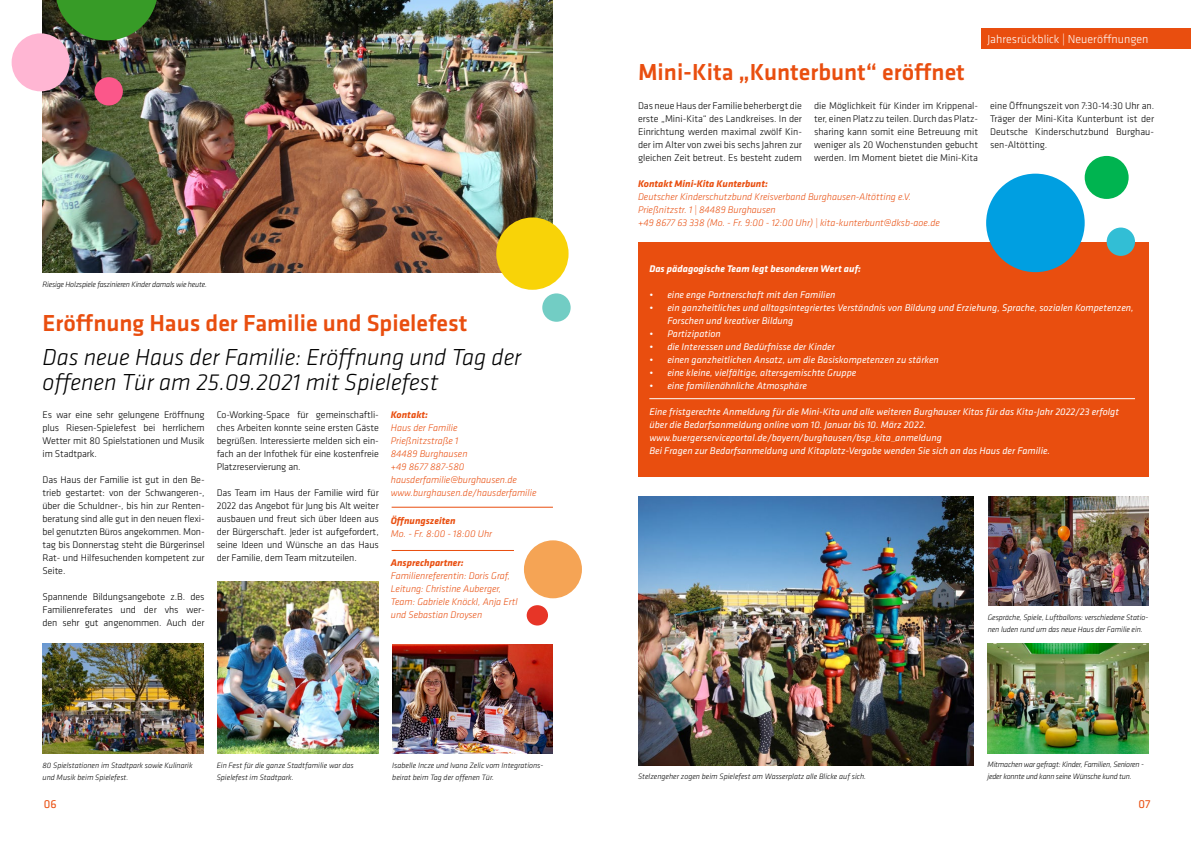
<style>
.page{position:relative;width:1191px;height:842px;background:#fff}
.page>*{position:absolute;margin:0;border:0;box-sizing:border-box;transform-origin:0 0}
.t1{font:italic 300 24px/25px "Klavika Basic";color:#000}
.t2{font:500 24px "Klavika Basic";color:#e94e0f}
.t3{font:300 12px "Klavika Basic";color:#fff}
.t4{font:12px "Klavika Basic";color:#e94e0f}
.t5{font:300 10px/13px "Klavika Basic";letter-spacing:-.01em;color:#000;text-align:justify}
.t6{font:italic 10px/13px "Klavika";color:#fff}
.t7{font:italic 300 10px/13px "Klavika Basic";color:#e94e0f}
.t8{font:italic 700 10px "Klavika";color:#e94e0f}
.t9{font:italic 700 10px "Klavika";color:#fff}
.t10{font:italic 300 8px/12px "Klavika Basic";letter-spacing:-.01em;color:#000}
</style>
<div class="page">
<img style="left:43px;top:643px;width:161px;height:110px">
<img style="left:217px;top:581px;width:161px;height:173px">
<img style="left:392px;top:644px;width:161px;height:110px">
<img style="left:43px;top:0;width:510px;height:272px">
<svg style="left:55px;top:0;width:103px;height:40px;background:#367f27"></svg>
<div style="left:12px;top:33px;width:58px;height:58px;background:#ffb6d3;border-radius:50%"></div>
<div style="left:524px;top:540px;width:58px;height:58px;background:#f5a455;border-radius:50%"></div>
<div style="left:496px;top:217px;width:72px;height:73px;background:#f8d308;border-radius:50%"></div>
<div style="left:542px;top:293px;width:28px;height:29px;background:#72cdc4;border-radius:50%"></div>
<div style="left:526px;top:605px;width:22px;height:20px;background:#e73527;border-radius:50%"></div>
<div style="left:94px;top:77px;width:29px;height:29px;background:#fb578a;border-radius:50%"></div>
<hr style="left:391px;top:507px;width:162px;height:1px;background:#e94e0f">
<hr style="left:391px;top:550px;width:123px;height:1px;background:#e94e0f">
<img style="left:987px;top:643px;width:161px;height:110px">
<img style="left:988px;top:496px;width:160px;height:109px">
<div style="left:981px;top:28px;width:210px;height:21px;background:#e94e0f"></div>
<img style="left:638px;top:496px;width:335px;height:270px">
<div style="left:638px;top:242px;width:510px;height:235px;background:#e94e0f"></div>
<div style="left:1106px;top:228px;width:29px;height:28px;background:#32bed5;border-radius:50%"></div>
<div style="left:1084px;top:156px;width:44px;height:43px;background:#00b450;border-radius:50%"></div>
<div style="left:986px;top:174px;width:98px;height:98px;background:#009fe1;border-radius:50%"></div>
<hr style="left:649px;top:398px;width:486px;height:1px;background:#fff">
<p class="t10" style="left:43px;top:278px;width:166px">Riesige Holzspiele faszinieren Kinder damals wie heute.</p>
<h1 class="t2" style="left:43px;top:307px;width:426px">Eröffnung Haus der Familie und Spielefest</h1>
<h1 class="t1" style="left:43px;top:344px;width:480px">Das neue Haus der Familie: Eröffnung und Tag der offenen Tür am 25.09.2021 mit Spielefest</h1>
<p class="t5" style="left:43px;top:408px;width:164px">Es war eine sehr gelungene Eröffnung plus Riesen-Spielefest bei herrlichem Wetter mit 80 Spielstationen und Musik im Stadtpark.</p>
<p class="t5" style="left:43px;top:473px;width:164px">Das Haus der Familie ist gut in den Be&shy;trieb gestartet: von der Schwangeren-, über die Schuldner-, bis hin zur Renten&shy;beratung sind alle gut in den neuen flexi&shy;bel genutzten Büros angekommen. Mon&shy;tag bis Donnerstag steht die Bürgerinsel Rat- und Hilfesuchenden kompetent zur Seite.</p>
<p class="t5" style="left:43px;top:590px;width:164px">Spannende Bildungsangebote z.B. des Familienreferates und der vhs wer&shy;den sehr gut angenommen. Auch der</p>
<p class="t5" style="left:217px;top:408px;width:164px">Co-Working-Space für gemeinschaftli&shy;ches Arbeiten konnte seine ersten Gäste begrüßen. Interessierte melden sich ein&shy;fach an der Infothek für eine kostenfreie Platzreservierung an.</p>
<p class="t5" style="left:217px;top:486px;width:164px">Das Team im Haus der Familie wird für 2022 das Angebot für Jung bis Alt weiter ausbauen und freut sich über Ideen aus der Bürgerschaft. Jeder ist aufgefordert, seine Ideen und Wünsche an das Haus der Familie, dem Team mitzuteilen.</p>
<p class="t8" style="left:391px;top:408px;width:39px">Kontakt:</p>
<p class="t7" style="left:391px;top:421px;width:147px">Haus der Familie<br>Prießnitzstraße 1<br>84489 Burghausen<br>+49 8677 887-580 hausderfamilie@burghausen.de www.burghausen.de/hausderfamilie</p>
<p class="t8" style="left:391px;top:514px;width:66px">Öffnungszeiten</p>
<p class="t7" style="left:391px;top:527px;width:103px">Mo. - Fr. 8:00 - 18:00 Uhr</p>
<p class="t8" style="left:391px;top:556px;width:74px">Ansprechpartner:</p>
<p class="t7" style="left:391px;top:569px;width:128px">Familienreferentin: Doris Graf,<br>Leitung: Christine Auberger,<br>Team: Gabriele Knöckl, Anja Ertl und Sebastian Droysen</p>
<p class="t3" style="left:987px;top:32px;width:162px">Jahresrückblick | Neueröffnungen</p>
<h1 class="t2" style="left:638px;top:56px;width:328px">Mini-Kita „Kunterbunt“ eröffnet</h1>
<p class="t5" style="left:638px;top:99px;width:165px">Das neue Haus der Familie beherbergt die erste „Mini-Kita“ des Landkreises. In der Einrichtung werden maximal zwölf Kin&shy;der im Alter von zwei bis sechs Jahren zur gleichen Zeit betreut. Es besteht zudem</p>
<p class="t5" style="left:814px;top:99px;width:165px">die Möglichkeit für Kinder im Krippenal&shy;ter, einen Platz zu teilen. Durch das Platz&shy;sharing kann somit eine Betreuung mit weniger als 20 Wochenstunden gebucht werden. Im Moment bietet die Mini-Kita</p>
<p class="t5" style="left:990px;top:99px;width:165px">eine Öffnungszeit von 7:30-14:30 Uhr an.<br>Träger der Mini-Kita Kunterbunt ist der Deutsche Kinderschutzbund Burghau&shy;sen-Altötting.</p>
<p class="t8" style="left:638px;top:177px;width:131px">Kontakt Mini-Kita Kunterbunt:</p>
<p class="t7" style="left:638px;top:190px;width:303px">Deutscher Kinderschutzbund Kreisverband Burghausen-Altötting e.V.<br>Prießnitzstr. 1 | 84489 Burghausen<br>+49 8677 63 338 (Mo. - Fr. 9:00 - 12:00 Uhr) | kita-kunterbunt@dksb-aoe.de</p>
<p class="t9" style="left:649px;top:261px;width:213px">Das pädagogische Team legt besonderen Wert auf:</p>
<p class="t6" style="left:649px;top:288px;width:188px">• eine enge Partnerschaft mit den Familien</p>
<p class="t6" style="left:667px;top:301px;width:468px;text-indent:-18px">• ein ganzheitliches und alltagsintegriertes Verständnis von Bildung und Erziehung, Sprache, sozialen Kompetenzen,<br>Forschen und kreativer Bildung</p>
<p class="t6" style="left:649px;top:327px;width:73px">• Partizipation</p>
<p class="t6" style="left:649px;top:340px;width:187px">• die Interessen und Bedürfnisse der Kinder</p>
<p class="t6" style="left:649px;top:353px;width:291px">• einen ganzheitlichen Ansatz, um die Basiskompetenzen zu stärken</p>
<p class="t6" style="left:649px;top:366px;width:208px">• eine kleine, vielfältige, altersgemischte Gruppe</p>
<p class="t6" style="left:649px;top:379px;width:159px">• eine familienähnliche Atmosphäre</p>
<p class="t6" style="left:649px;top:405px;width:471px">Eine fristgerechte Anmeldung für die Mini-Kita und alle weiteren Burghauser Kitas für das Kita-Jahr 2022/23 erfolgt über die Bedarfsanmeldung online vom 10. Januar bis 10. März 2022. www.buergerserviceportal.de/bayern/burghausen/bsp_kita_anmeldung<br>Bei Fragen zur Bedarfsanmeldung und Kitaplatz-Vergabe wenden Sie sich an das Haus der Familie.</p>
<p class="t10" style="left:987px;top:611px;width:162px">Gespräche, Spiele, Luftballons: verschiedene Statio&shy;nen luden rund um das neue Haus der Familie ein.</p>
<p class="t10" style="left:43px;top:759px;width:152px">80 Spielstationen im Stadtpark sowie Kulinarik und Musik beim Spielefest.</p>
<p class="t10" style="left:217px;top:759px;width:139px">Ein Fest für die ganze Stadtfamilie war das<br>Spielefest im Stadtpark.</p>
<p class="t10" style="left:987px;top:758px;width:158px">Mitmachen war gefragt: Kinder, Familien, Senioren - jeder konnte und kann seine Wünsche kund tun.</p>
<p class="t10" style="left:392px;top:759px;width:152px">Isabelle Incze und Ivana Zelic vom Integrations&shy;beirat beim Tag der offenen Tür.</p>
<p class="t10" style="left:638px;top:771px;width:230px">Stelzengeher zogen beim Spielefest am Wasserplatz alle Blicke auf sich.</p>
<p class="t4" style="left:44px;top:796px;width:14px">06</p>
<p class="t4" style="left:1138px;top:796px;width:13px">07</p>
</div>
